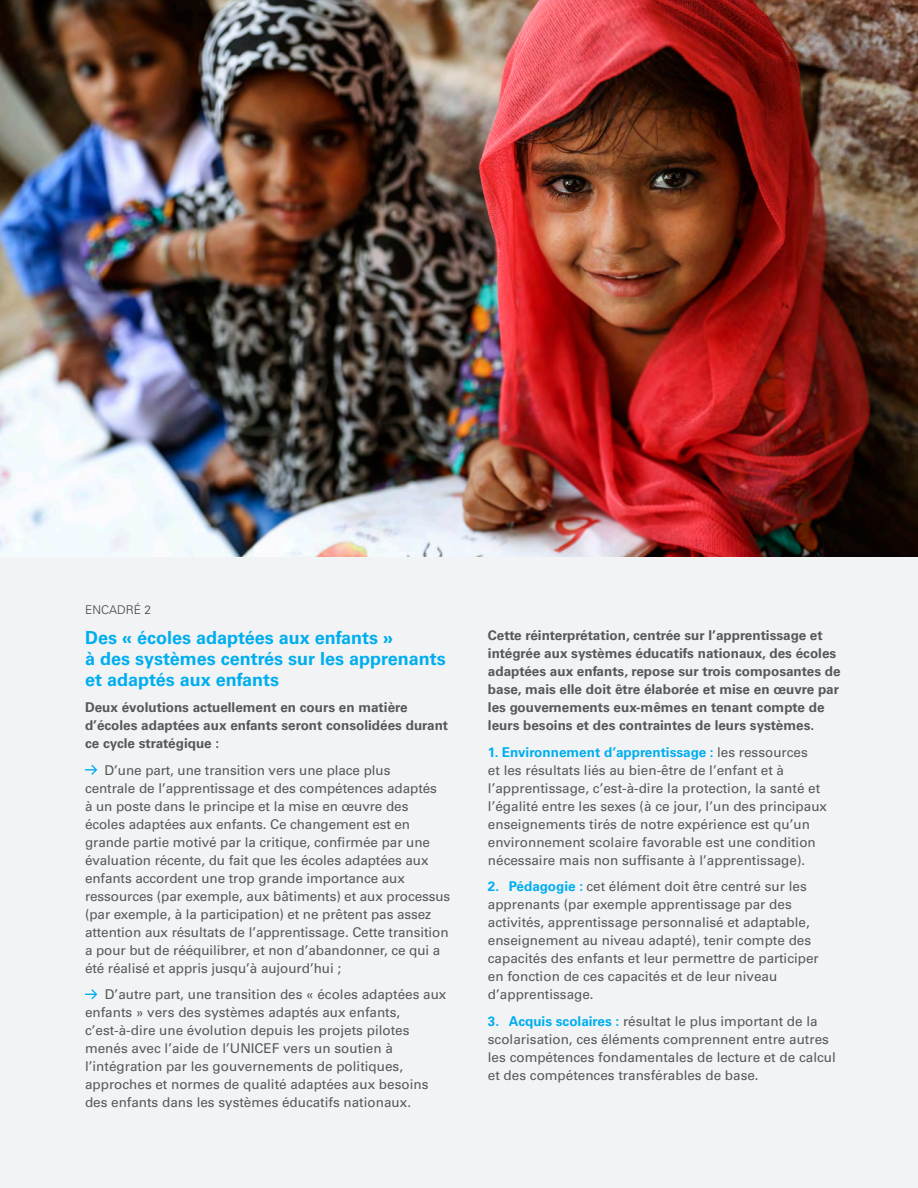
<style>
.page{position:relative;width:918px;height:1188px;background:#f2f3f4}
.page>*{position:absolute;margin:0;border:0;box-sizing:border-box;transform-origin:0 0}
.Title_Box{font:700 18px/21px "Univers LT Pro 65";color:#00aeef}
.Text_Box_OK{font:13.5px/18px "Univers LT Pro 55 Roman";color:#57585a}
.Text_Box_OK-2{font:700 13.5px/18px "Univers LT Pro 65";color:#57585a}
.t1{font:700 13.5px "Univers LT Pro 65";color:#00aeef}
.Figure_number{font:300 12px "Univers LT Pro 45";color:#3e3e3f}
.s1{font-family:"Univers LT Pro 55 Roman";font-weight:400;color:#57585a}
.s2{font-family:"Univers LT Pro 65";font-weight:700;color:#00aeef}
</style>
<div class="page">
<svg style="left:85px;top:765px;width:12px;height:10px"></svg>
<svg style="left:85px;top:989px;width:12px;height:10px"></svg>
<img style="left:0;top:0;width:918px;height:557px">
<p class="Figure_number" style="left:85px;top:603px;width:68px">ENCADRÉ 2</p>
<p class="Title_Box" style="left:85px;top:627px;width:362px">Des « écoles adaptées aux enfants »<br>à des systèmes centrés sur les apprenants et adaptés aux enfants</p>
<p class="Text_Box_OK-2" style="left:85px;top:699px;width:365px">Deux évolutions actuellement en cours en matière d’écoles adaptées aux enfants seront consolidées durant ce cycle stratégique :</p>
<p class="Text_Box_OK" style="left:85px;top:761px;width:367px;text-indent:20px">D’une part, une transition vers une place plus<br>centrale de l’apprentissage et des compétences adaptés<br>à un poste dans le principe et la mise en œuvre des écoles adaptées aux enfants. Ce changement est en grande partie motivé par la critique, confirmée par une évaluation récente, du fait que les écoles adaptées aux enfants accordent une trop grande importance aux ressources (par exemple, aux bâtiments) et aux processus (par exemple, à la participation) et ne prêtent pas assez attention aux résultats de l’apprentissage. Cette transition a pour but de rééquilibrer, et non d’abandonner, ce qui a été réalisé et appris jusqu’à aujourd’hui ;</p>
<p class="Text_Box_OK" style="left:85px;top:986px;width:363px;text-indent:20px">D’autre part, une transition des « écoles adaptées aux enfants » vers des systèmes adaptés aux enfants, c’est-à-dire une évolution depuis les projets pilotes menés avec l’aide de l’UNICEF vers un soutien à l’intégration par les gouvernements de politiques, approches et normes de qualité adaptées aux besoins des enfants dans les systèmes éducatifs nationaux.</p>
<p class="Text_Box_OK-2" style="left:488px;top:626px;width:354px">Cette réinterprétation, centrée sur l’apprentissage et intégrée aux systèmes éducatifs nationaux, des écoles adaptées aux enfants, repose sur trois composantes de base, mais elle doit être élaborée et mise en œuvre par les gouvernements eux-mêmes en tenant compte de leurs besoins et des contraintes de leurs systèmes.</p>
<p class="t1" style="left:488px;top:744px;width:321px">1. Environnement d’apprentissage : <span class="s1">les ressources</span></p>
<p class="Text_Box_OK" style="left:488px;top:761px;width:341px">et les résultats liés au bien-être de l’enfant et à l’apprentissage, c’est-à-dire la protection, la santé et l’égalité entre les sexes (à ce jour, l’un des principaux enseignements tirés de notre expérience est qu’un environnement scolaire favorable est une condition nécessaire mais non suffisante à l’apprentissage).</p>
<p class="Text_Box_OK" style="left:488px;top:877px;width:332px"><span class="s2">2. Pédagogie :</span> cet élément doit être centré sur les apprenants (par exemple apprentissage par des activités, apprentissage personnalisé et adaptable, enseignement au niveau adapté), tenir compte des capacités des enfants et leur permettre de participer en fonction de ces capacités et de leur niveau d’apprentissage.</p>
<p class="Text_Box_OK" style="left:488px;top:1012px;width:349px"><span class="s2">3. Acquis scolaires :</span> résultat le plus important de la scolarisation, ces éléments comprennent entre autres les compétences fondamentales de lecture et de calcul et des compétences transférables de base.</p>
</div>
